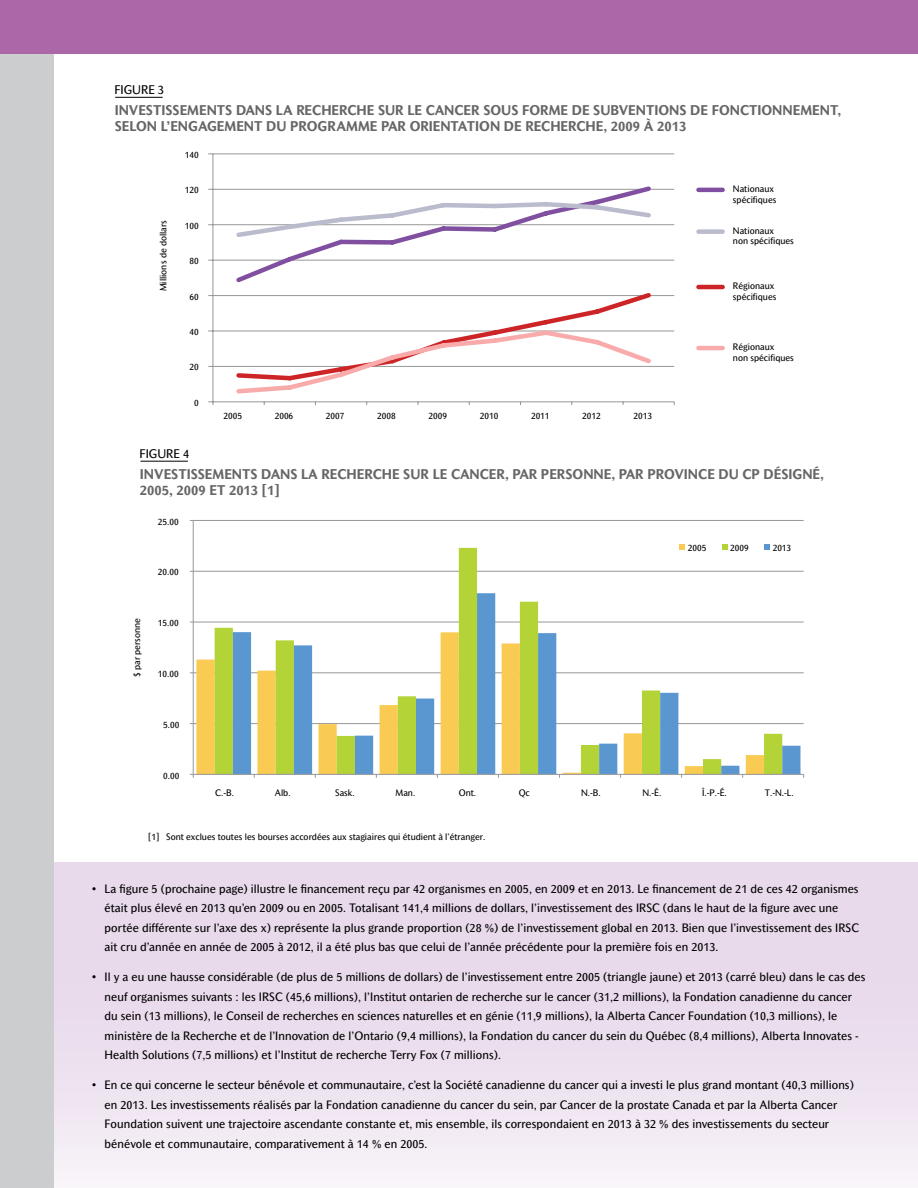
<style>
.page{position:relative;width:918px;height:1188px;background:#fff}
.page>*{position:absolute;margin:0;border:0;box-sizing:border-box;transform-origin:0 0}
.t1{font:700 13.5px/16.2px "Mahsuri Sans";color:#666}
.t2{font:12px "Mahsuri Sans";color:#000}
.t3{font:11.7px/19.5px "Mahsuri Sans";letter-spacing:.005em;color:#000}
.t4{font:9px/10.8px "Mahsuri Sans";color:#000}
</style>
<div class="page">
<div style="left:40px;top:863px;width:878px;height:325px;background:linear-gradient(to bottom,#e4d3e8,#f5eef6)"></div>
<div style="left:0;top:52px;width:54px;height:1136px;background:#cbcdce"></div>
<div style="left:0;top:0;width:918px;height:54px;background:#ab67a8"></div>
<hr style="left:140px;top:461px;width:48px;height:1px;background:#000">
<hr style="left:193px;top:723px;width:611px;height:1px;background:#989797">
<hr style="left:193px;top:672px;width:611px;height:1px;background:#989797">
<hr style="left:193px;top:622px;width:611px;height:1px;background:#989797">
<hr style="left:193px;top:571px;width:611px;height:1px;background:#989797">
<hr style="left:193px;top:520px;width:611px;height:1px;background:#989797">
<svg style="left:196px;top:632px;width:19px;height:142px;fill:#f9cb52"></svg>
<svg style="left:215px;top:548px;width:567px;height:226px"></svg>
<svg style="left:233px;top:593px;width:567px;height:181px"></svg>
<hr style="left:193px;top:520px;width:1px;height:254px;background:#989797">
<hr style="left:193px;top:774px;width:611px;height:1px;background:#989797">
<svg style="left:680px;top:544px;width:5px;height:6px"></svg>
<svg style="left:722px;top:544px;width:6px;height:6px"></svg>
<svg style="left:765px;top:544px;width:5px;height:6px"></svg>
<hr style="left:213px;top:366px;width:461px;height:1px;background:#989797">
<hr style="left:213px;top:331px;width:461px;height:1px;background:#989797">
<hr style="left:213px;top:295px;width:461px;height:1px;background:#989797">
<hr style="left:213px;top:260px;width:461px;height:1px;background:#989797">
<hr style="left:213px;top:224px;width:461px;height:1px;background:#989797">
<hr style="left:213px;top:189px;width:461px;height:1px;background:#989797">
<hr style="left:213px;top:154px;width:461px;height:1px;background:#989797">
<hr style="left:213px;top:154px;width:1px;height:248px;background:#989797">
<hr style="left:213px;top:401px;width:461px;height:1px;background:#989797">
<svg style="left:208px;top:401px;width:6px;height:4px"></svg>
<svg style="left:233px;top:186px;width:421px;height:208px"></svg>
<hr style="left:698px;top:188px;width:25px;height:4px;background:#804fa0">
<div style="left:698px;top:229px;width:25px;height:5px;background:#bbbbce"></div>
<hr style="left:698px;top:285px;width:25px;height:4px;background:#cc2427">
<hr style="left:698px;top:346px;width:25px;height:4px;background:#f8abaa">
<hr style="left:115px;top:97px;width:48px;height:1px;background:#000">
<p class="t2" style="left:114px;top:83px;width:51px">FIGURE 3</p>
<p class="t1" style="left:115px;top:102px;width:728px">INVESTISSEMENTS DANS LA RECHERCHE SUR LE CANCER SOUS FORME DE SUBVENTIONS DE FONCTIONNEMENT,<br>SELON L’ENGAGEMENT DU PROGRAMME PAR ORIENTATION DE RECHERCHE, 2009 À 2013</p>
<p class="t4" style="left:158px;top:291px;width:73px;rotate:-90deg">Millions de dollars</p>
<p class="t4" style="left:185px;top:149px;width:15px">140</p>
<p class="t4" style="left:185px;top:185px;width:15px">120</p>
<p class="t4" style="left:185px;top:220px;width:15px">100</p>
<p class="t4" style="left:189px;top:256px;width:11px">80</p>
<p class="t4" style="left:189px;top:291px;width:11px">60</p>
<p class="t4" style="left:189px;top:326px;width:11px">40</p>
<p class="t4" style="left:189px;top:362px;width:11px">20</p>
<p class="t4" style="left:194px;top:397px;width:6px">0</p>
<p class="t4" style="left:223px;top:411px;width:20px">2005</p>
<p class="t4" style="left:275px;top:411px;width:20px">2006</p>
<p class="t4" style="left:326px;top:411px;width:20px">2007</p>
<p class="t4" style="left:377px;top:411px;width:20px">2008</p>
<p class="t4" style="left:429px;top:411px;width:20px">2009</p>
<p class="t4" style="left:480px;top:411px;width:20px">2010</p>
<p class="t4" style="left:531px;top:411px;width:20px">2011</p>
<p class="t4" style="left:582px;top:411px;width:20px">2012</p>
<p class="t4" style="left:634px;top:411px;width:20px">2013</p>
<p class="t4" style="left:733px;top:183px;width:45px">Nationaux spécifiques</p>
<p class="t4" style="left:733px;top:225px;width:63px">Nationaux<br>non spécifiques</p>
<p class="t4" style="left:733px;top:280px;width:45px">Régionaux spécifiques</p>
<p class="t4" style="left:733px;top:341px;width:63px">Régionaux<br>non spécifiques</p>
<p class="t2" style="left:140px;top:446px;width:51px">FIGURE 4</p>
<p class="t1" style="left:140px;top:466px;width:686px">INVESTISSEMENTS DANS LA RECHERCHE SUR LE CANCER, PAR PERSONNE, PAR PROVINCE DU CP DÉSIGNÉ,<br>2005, 2009 ET 2013 [1]</p>
<p class="t4" style="left:158px;top:516px;width:22px">25.00</p>
<p class="t4" style="left:158px;top:567px;width:22px">20.00</p>
<p class="t4" style="left:131px;top:677px;width:60px;rotate:-90deg">$ par personne</p>
<p class="t4" style="left:158px;top:618px;width:22px">15.00</p>
<p class="t4" style="left:158px;top:668px;width:22px">10.00</p>
<p class="t4" style="left:163px;top:719px;width:18px">5.00</p>
<p class="t4" style="left:163px;top:770px;width:18px">0.00</p>
<p class="t4" style="left:688px;top:543px;width:20px">2005</p>
<p class="t4" style="left:730px;top:543px;width:20px">2009</p>
<p class="t4" style="left:773px;top:543px;width:20px">2013</p>
<p class="t4" style="left:215px;top:788px;width:20px">C.-B.</p>
<p class="t4" style="left:275px;top:788px;width:17px">Alb.</p>
<p class="t4" style="left:335px;top:788px;width:21px">Sask.</p>
<p class="t4" style="left:396px;top:788px;width:21px">Man.</p>
<p class="t4" style="left:459px;top:788px;width:19px">Ont.</p>
<p class="t4" style="left:519px;top:788px;width:13px">Qc</p>
<p class="t4" style="left:581px;top:788px;width:21px">N.-B.</p>
<p class="t4" style="left:642px;top:788px;width:20px">N.-É.</p>
<p class="t4" style="left:702px;top:788px;width:26px">Î.-P.-É.</p>
<p class="t4" style="left:765px;top:788px;width:30px">T.-N.-L.</p>
<p class="t4" style="left:148px;top:831px;width:339px">[1] Sont exclues toutes les bourses accordées aux stagiaires qui étudient à l’étranger.</p>
<p class="t3" style="left:105px;top:879px;width:756px;text-indent:-13px">• La figure 5 (prochaine page) illustre le financement reçu par 42 organismes en 2005, en 2009 et en 2013. Le financement de 21 de ces 42 organismes était plus élevé en 2013 qu’en 2009 ou en 2005. Totalisant 141,4 millions de dollars, l’investissement des IRSC (dans le haut de la figure avec une portée différente sur l’axe des x) représente la plus grande proportion (28 %) de l’investissement global en 2013. Bien que l’investissement des IRSC ait cru d’année en année de 2005 à 2012, il a été plus bas que celui de l’année précédente pour la première fois en 2013.</p>
<p class="t3" style="left:105px;top:968px;width:762px;text-indent:-13px">• Il y a eu une hausse considérable (de plus de 5 millions de dollars) de l’investissement entre 2005 (triangle jaune) et 2013 (carré bleu) dans le cas des neuf organismes suivants : les IRSC (45,6 millions), l’Institut ontarien de recherche sur le cancer (31,2 millions), la Fondation canadienne du cancer du sein (13 millions), le Conseil de recherches en sciences naturelles et en génie (11,9 millions), la Alberta Cancer Foundation (10,3 millions), le ministère de la Recherche et de l’Innovation de l’Ontario (9,4 millions), la Fondation du cancer du sein du Québec (8,4 millions), Alberta Innovates - Health Solutions (7,5 millions) et l’Institut de recherche Terry Fox (7 millions).</p>
<p class="t3" style="left:105px;top:1075px;width:751px;text-indent:-13px">• En ce qui concerne le secteur bénévole et communautaire, c’est la Société canadienne du cancer qui a investi le plus grand montant (40,3 millions) en 2013. Les investissements réalisés par la Fondation canadienne du cancer du sein, par Cancer de la prostate Canada et par la Alberta Cancer Foundation suivent une trajectoire ascendante constante et, mis ensemble, ils correspondaient en 2013 à 32 % des investissements du secteur bénévole et communautaire, comparativement à 14 % en 2005.</p>
</div>
